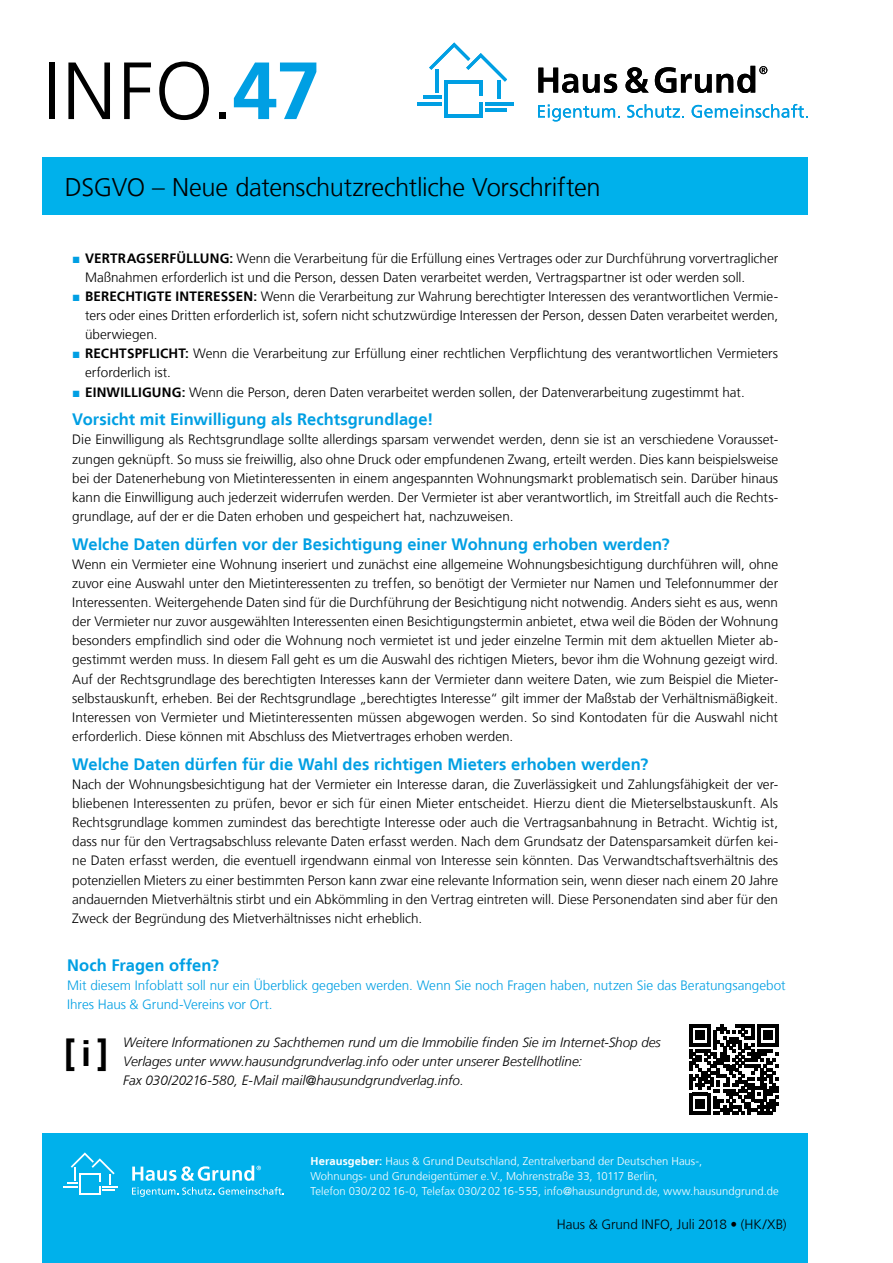
<style>
.page{position:relative;width:893px;height:1263px;background:#fff}
.page>*{position:absolute;margin:0;border:0;box-sizing:border-box;transform-origin:0 0}
.t1{font:300 81px "Frutiger LT";color:#000}
.t2{font:700 36px "Frutiger LT";color:#000}
.t3{font:300 25.5px "Frutiger LT";letter-spacing:-.015em;color:#000}
.t4{font:700 16.5px "Frutiger LT";color:#009fe3}
.t5{font:300 13.5px/19.2px "Frutiger LT";color:#000;text-align:justify}
.t6{font:italic 300 13.5px/19.2px "Frutiger LT";color:#000}
.t7{font:300 13.5px/19.2px "Frutiger LT";color:#009fe3}
.t8{font:300 11.25px/15px "Frutiger LT";letter-spacing:.005em;color:#fff}
.s1{font-weight:700;color:#009fe3}
.s2{font-family:"Arial";font-weight:400;color:#009fe3}
.s3{font-weight:700}
</style>
<div class="page">
<div style="left:43px;top:1133px;width:765px;height:130px;background:#00b1eb"></div>
<svg style="left:64px;top:1152px;width:54px;height:43px"></svg>
<svg style="left:132px;top:1165px;width:129px;height:16px"></svg>
<svg style="left:132px;top:1187px;width:152px;height:10px"></svg>
<div style="left:43px;top:157px;width:765px;height:58px;background:#00b1eb"></div>
<hr style="left:445px;top:80px;width:3px;height:38px;background:#009fe3">
<hr style="left:479px;top:102px;width:3px;height:16px;background:#009fe3">
<hr style="left:445px;top:114px;width:37px;height:4px;background:#009fe3">
<hr style="left:445px;top:80px;width:37px;height:3px;background:#009fe3">
<hr style="left:485px;top:108px;width:22px;height:3px;background:#009fe3">
<hr style="left:485px;top:102px;width:28px;height:3px;background:#009fe3">
<hr style="left:479px;top:80px;width:3px;height:16px;background:#009fe3">
<hr style="left:498px;top:81px;width:3px;height:18px;background:#009fe3">
<hr style="left:423px;top:96px;width:19px;height:3px;background:#009fe3">
<hr style="left:417px;top:102px;width:25px;height:3px;background:#009fe3">
<hr style="left:435px;top:69px;width:4px;height:24px;background:#009fe3">
<svg style="left:429px;top:43px;width:78px;height:39px"></svg>
<svg style="left:538px;top:68px;width:79px;height:25px"></svg>
<svg style="left:625px;top:67px;width:24px;height:26px"></svg>
<svg style="left:655px;top:66px;width:112px;height:27px"></svg>
<svg style="left:538px;top:105px;width:82px;height:16px"></svg>
<svg style="left:627px;top:104px;width:57px;height:14px"></svg>
<svg style="left:692px;top:104px;width:116px;height:14px"></svg>
<svg style="left:689px;top:1024px;width:90px;height:90px"></svg>
<h1 class="t1" style="left:43px;top:45px;width:280px">INFO.<span class="s1">47</span></h1>
<h3 class="t3" style="left:65px;top:172px;width:537px">DSGVO – Neue datenschutzrechtliche Vorschriften</h3>
<p class="t5" style="left:85px;top:248px;width:695px;text-indent:-13px"><span class="s2">■</span> <span class="s3">VERTRAGSERFÜLLUNG:</span> Wenn die Verarbeitung für die Erfüllung eines Vertrages oder zur Durchführung vorvertraglicher<br>Maßnahmen erforderlich ist und die Person, dessen Daten verarbeitet werden, Vertragspartner ist oder werden soll.</p>
<p class="t5" style="left:85px;top:287px;width:695px;text-indent:-13px"><span class="s2">■</span> <span class="s3">BERECHTIGTE INTERESSEN:</span> Wenn die Verarbeitung zur Wahrung berechtigter Interessen des verantwortlichen Vermie&shy;ters oder eines Dritten erforderlich ist, sofern nicht schutzwürdige Interessen der Person, dessen Daten verarbeitet werden, überwiegen.</p>
<p class="t5" style="left:85px;top:344px;width:695px;text-indent:-13px"><span class="s2">■</span> <span class="s3">RECHTSPFLICHT:</span> Wenn die Verarbeitung zur Erfüllung einer rechtlichen Verpflichtung des verantwortlichen Vermieters erforderlich ist.</p>
<p class="t5" style="left:72px;top:382px;width:674px"><span class="s2">■</span> <span class="s3">EINWILLIGUNG:</span> Wenn die Person, deren Daten verarbeitet werden sollen, der Datenverarbeitung zugestimmt hat.</p>
<p class="t4" style="left:72px;top:410px;width:363px">Vorsicht mit Einwilligung als Rechtsgrundlage!</p>
<p class="t5" style="left:72px;top:430px;width:707px">Die Einwilligung als Rechtsgrundlage sollte allerdings sparsam verwendet werden, denn sie ist an verschiedene Vorausset&shy;zungen geknüpft. So muss sie freiwillig, also ohne Druck oder empfundenen Zwang, erteilt werden. Dies kann beispielsweise bei der Datenerhebung von Mietinteressenten in einem angespannten Wohnungsmarkt problematisch sein. Darüber hinaus kann die Einwilligung auch jederzeit widerrufen werden. Der Vermieter ist aber verantwortlich, im Streitfall auch die Rechts&shy;grundlage, auf der er die Daten erhoben und gespeichert hat, nachzuweisen.</p>
<p class="t4" style="left:72px;top:534px;width:599px">Welche Daten dürfen vor der Besichtigung einer Wohnung erhoben werden?</p>
<p class="t5" style="left:72px;top:555px;width:707px">Wenn ein Vermieter eine Wohnung inseriert und zunächst eine allgemeine Wohnungsbesichtigung durchführen will, ohne zuvor eine Auswahl unter den Mietinteressenten zu treffen, so benötigt der Vermieter nur Namen und Telefonnummer der Interessenten. Weitergehende Daten sind für die Durchführung der Besichtigung nicht notwendig. Anders sieht es aus, wenn der Vermieter nur zuvor ausgewählten Interessenten einen Besichtigungstermin anbietet, etwa weil die Böden der Wohnung besonders empfindlich sind oder die Wohnung noch vermietet ist und jeder einzelne Termin mit dem aktuellen Mieter ab&shy;gestimmt werden muss. In diesem Fall geht es um die Auswahl des richtigen Mieters, bevor ihm die Wohnung gezeigt wird.<br>Auf der Rechtsgrundlage des berechtigten Interesses kann der Vermieter dann weitere Daten, wie zum Beispiel die Mieter&shy;selbstauskunft, erheben. Bei der Rechtsgrundlage „berechtigtes Interesse“ gilt immer der Maßstab der Verhältnismäßigkeit.<br>Interessen von Vermieter und Mietinteressenten müssen abgewogen werden. So sind Kontodaten für die Auswahl nicht erforderlich. Diese können mit Abschluss des Mietvertrages erhoben werden.</p>
<p class="t4" style="left:72px;top:754px;width:577px">Welche Daten dürfen für die Wahl des richtigen Mieters erhoben werden?</p>
<p class="t5" style="left:72px;top:775px;width:707px">Nach der Wohnungsbesichtigung hat der Vermieter ein Interesse daran, die Zuverlässigkeit und Zahlungsfähigkeit der ver&shy;bliebenen Interessenten zu prüfen, bevor er sich für einen Mieter entscheidet. Hierzu dient die Mieterselbstauskunft. Als Rechtsgrundlage kommen zumindest das berechtigte Interesse oder auch die Vertragsanbahnung in Betracht. Wichtig ist, dass nur für den Vertragsabschluss relevante Daten erfasst werden. Nach dem Grundsatz der Datensparsamkeit dürfen kei&shy;ne Daten erfasst werden, die eventuell irgendwann einmal von Interesse sein könnten. Das Verwandtschaftsverhältnis des potenziellen Mieters zu einer bestimmten Person kann zwar eine relevante Information sein, wenn dieser nach einem 20 Jahre andauernden Mietverhältnis stirbt und ein Abkömmling in den Vertrag eintreten will. Diese Personendaten sind aber für den Zweck der Begründung des Mietverhältnisses nicht erheblich.</p>
<p class="t4" style="left:67px;top:955px;width:153px">Noch Fragen offen?</p>
<p class="t7" style="left:67px;top:976px;width:720px">Mit diesem Infoblatt soll nur ein Überblick gegeben werden. Wenn Sie noch Fragen haben, nutzen Sie das Beratungsangebot<br>Ihres Haus &amp; Grund-Vereins vor Ort.</p>
<p class="t6" style="left:123px;top:1033px;width:539px">Weitere Informationen zu Sachthemen rund um die Immobilie finden Sie im Internet-Shop des<br>Verlages unter www.hausundgrundverlag.info oder unter unserer Bestellhotline:<br>Fax 030/20216-580, E-Mail mail@hausundgrundverlag.info.</p>
<h2 class="t2" style="left:64px;top:1033px;width:46px">[i]</h2>
<p class="t8" style="left:310px;top:1154px;width:470px"><span class="s3">Herausgeber:</span> Haus &amp; Grund Deutschland, Zentralverband der Deutschen Haus-,<br>Wohnungs- und Grundeigentümer e.V., Mohrenstraße 33, 10117 Berlin,<br>Telefon 030/20216-0, Telefax 030/20216-555, info@hausundgrund.de, www.hausundgrund.de</p>
<p class="t5" style="left:557px;top:1215px;width:231px">Haus &amp; Grund INFO, Juli 2018 • (HK/XB)</p>
</div>
